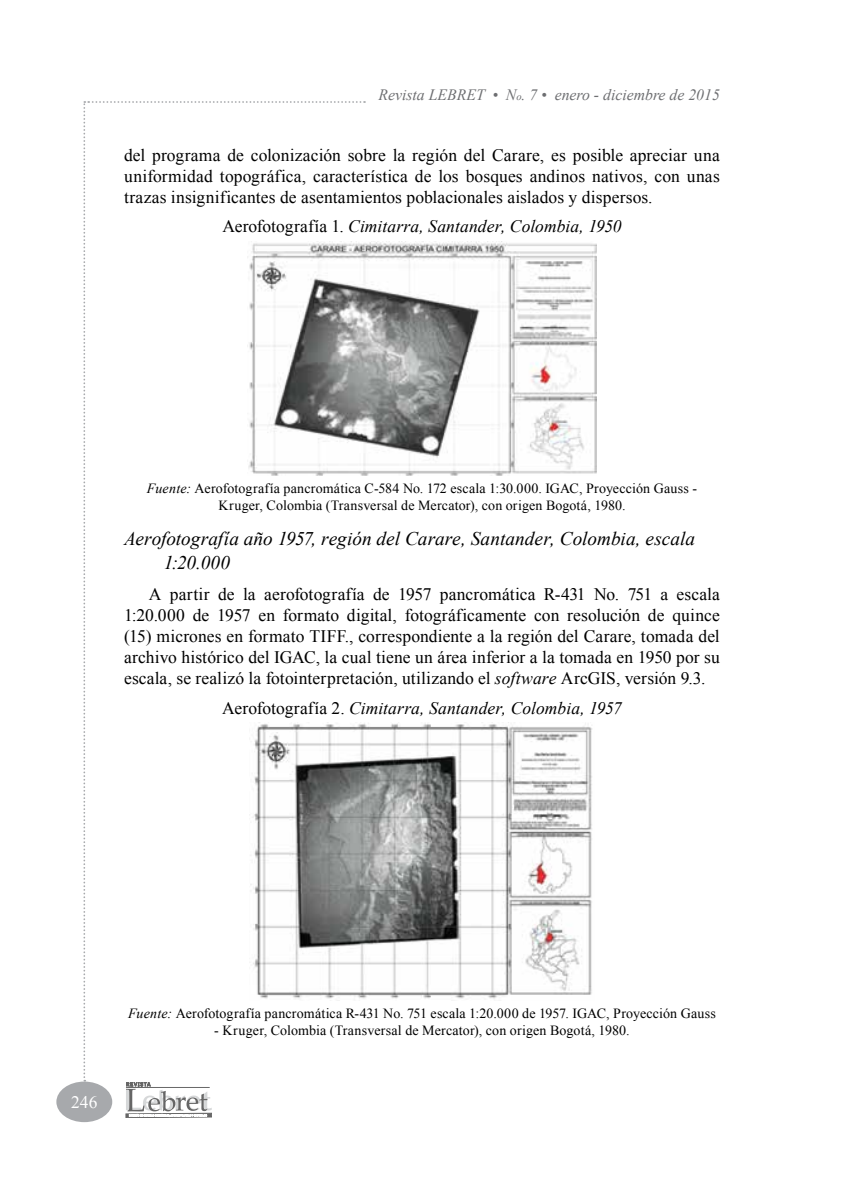
<style>
.page{position:relative;width:844px;height:1191px;background:#fff}
.page>*{position:absolute;margin:0;border:0;box-sizing:border-box;transform-origin:0 0}
.t1{font:italic 19.25px/24.5px "Times New Roman";color:#000}
.t2{font:17.5px/21px "Times New Roman";letter-spacing:.005em;color:#000;text-align:justify}
.t3{font:italic 17.5px "Times New Roman";letter-spacing:.005em;color:#000}
.t4{font:17.5px "Times New Roman";color:#fff}
.t5{font:italic 15.75px "Times New Roman";color:#6d6e71}
.t6{font:14px/17.5px "Times New Roman";letter-spacing:.01em;color:#000;text-align:center}
.s1{font-size:10.5px}
.s2{font-style:normal}
.s3{font-style:italic}
</style>
<div class="page">
<div style="left:56px;top:1081px;width:56px;height:41px;background:#a7a9ac;border-radius:50%"></div>
<svg style="left:83px;top:101px;width:282px;height:1016px"></svg>
<img style="left:247px;top:241px;width:349px;height:234px">
<img style="left:249px;top:722px;width:343px;height:278px">
<p class="t5" style="left:378px;top:84px;width:343px">Revista LEBRET • N<span class="s1">o</span>. 7 • enero - diciembre de 2015</p>
<p class="t2" style="left:124px;top:144px;width:597px">del programa de colonización sobre la región del Carare, es posible apreciar una uniformidad topográfica, característica de los bosques andinos nativos, con unas trazas insignificantes de asentamientos poblacionales aislados y dispersos.</p>
<p class="t3" style="left:222px;top:214px;width:400px"><span class="s2">Aerofotografía 1.</span> Cimitarra, Santander, Colombia, 1950</p>
<p class="t6" style="left:147px;top:479px;width:551px"><span class="s3">Fuente:</span> Aerofotografía pancromática C-584 No. 172 escala 1:30.000. IGAC, Proyección Gauss -<br>Kruger, Colombia (Transversal de Mercator), con origen Bogotá, 1980.</p>
<p class="t1" style="left:164px;top:526px;width:532px;text-indent:-40px">Aerofotografía año 1957, región del Carare, Santander, Colombia, escala<br>1:20.000</p>
<p class="t2" style="left:124px;top:583px;width:597px;text-indent:25px">A partir de la aerofotografía de 1957 pancromática R-431 No. 751 a escala 1:20.000 de 1957 en formato digital, fotográficamente con resolución de quince (15) micrones en formato TIFF., correspondiente a la región del Carare, tomada del archivo histórico del IGAC, la cual tiene un área inferior a la tomada en 1950 por su escala, se realizó la fotointerpretación, utilizando el <span class="s3">software</span> ArcGIS, versión 9.3.</p>
<p class="t3" style="left:222px;top:695px;width:401px"><span class="s2">Aerofotografía 2.</span> Cimitarra, Santander, Colombia, 1957</p>
<p class="t4" style="left:71px;top:1090px;width:28px">246</p>
<p class="t6" style="left:128px;top:1004px;width:589px"><span class="s3">Fuente:</span> Aerofotografía pancromática R-431 No. 751 escala 1:20.000 de 1957. IGAC, Proyección Gauss</p>
<p class="t6" style="left:214px;top:1021px;width:417px">- Kruger, Colombia (Transversal de Mercator), con origen Bogotá, 1980.</p>
</div>
